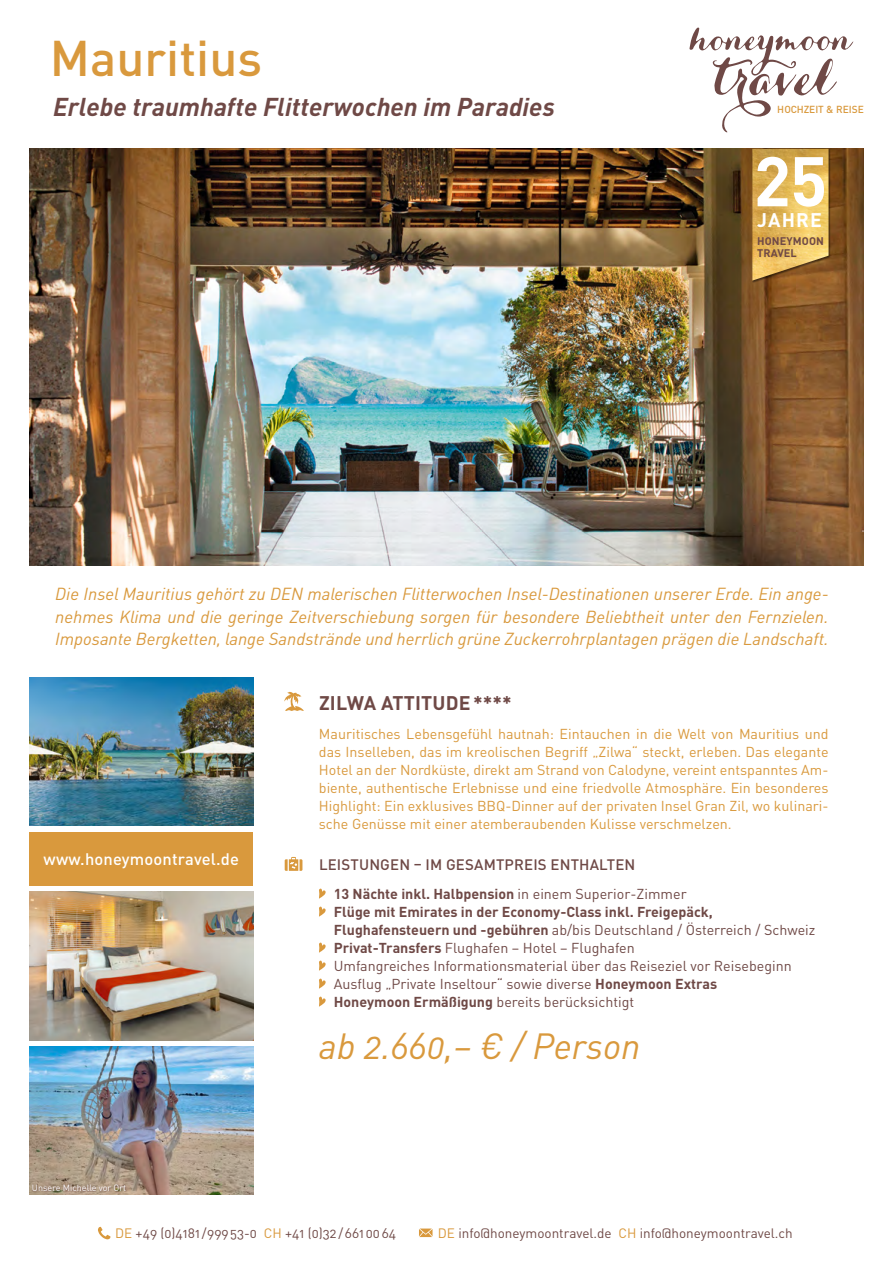
<style>
.page{position:relative;width:893px;height:1263px;background:#fff}
.page>*{position:absolute;margin:0;border:0;box-sizing:border-box;transform-origin:0 0}
.t1{font:500 49.5px "DINOT";color:#d9993d}
.t2{font:italic 36px "DINOT";color:#d9993d}
.t3{font:italic 700 25.5px "DINOT";color:#6f4946}
.t4{font:700 19.5px "DINOT";letter-spacing:.01em;color:#6f4946}
.t5{font:700 19.5px "DINOT";color:#fff}
.t6{font:italic 17.25px/22.5px "DINOT";color:#d9993d;text-align:justify}
.t7{font:500 16.5px "DINOT";letter-spacing:.01em;color:#fff}
.t8{font:500 15px "DINOT";letter-spacing:.01em;color:#6f4946}
.t9{font:14.25px/18px "DINOT";color:#d9993d;text-align:justify}
.t10{font:14.25px/18px "DINOT";color:#6f4946}
.t11{font:13.5px "DINOT";color:#6f4946}
.t12{font:700 10.95px/12px "DINOT";letter-spacing:.01em;color:#6f4946}
.t13{font:500 10.05px "DINOT";color:#d9993d}
.t14{font:9px "DINOT";color:#fff}
.s1{font-weight:700}
.s2{color:#d9993d}
</style>
<div class="page">
<img style="left:30px;top:149px;width:833px;height:417px">
<svg style="left:319px;top:888px;width:7px;height:11px"></svg>
<svg style="left:319px;top:906px;width:7px;height:11px"></svg>
<svg style="left:319px;top:942px;width:7px;height:11px"></svg>
<svg style="left:319px;top:960px;width:7px;height:11px"></svg>
<svg style="left:319px;top:978px;width:7px;height:11px"></svg>
<svg style="left:319px;top:996px;width:7px;height:11px"></svg>
<svg style="left:284px;top:691px;width:20px;height:20px"></svg>
<svg style="left:285px;top:857px;width:17px;height:14px"></svg>
<svg style="left:98px;top:1227px;width:12px;height:12px"></svg>
<svg style="left:419px;top:1228px;width:14px;height:9px"></svg>
<div style="left:30px;top:832px;width:223px;height:53px;background:#d9993d"></div>
<img style="left:30px;top:677px;width:223px;height:149px">
<img style="left:30px;top:891px;width:223px;height:149px">
<img style="left:30px;top:1046px;width:223px;height:149px">
<div style="left:32px;top:1183px;width:95px;height:9px;background:#6f4946;opacity:.8"></div>
<div style="left:752px;top:149px;width:79px;height:134px;background:#000;opacity:.5"></div>
<img style="left:752px;top:149px;width:76px;height:132px">
<svg style="left:758px;top:157px;width:66px;height:50px"></svg>
<svg style="left:689px;top:27px;width:165px;height:106px"></svg>
<h1 class="t1" style="left:50px;top:25px;width:214px">MAURITIUS</h1>
<h3 class="t3" style="left:53px;top:90px;width:503px">Erlebe traumhafte Flitterwochen im Paradies</h3>
<p class="t13" style="left:777px;top:103px;width:88px">H OCHZEIT &amp; REISE</p>
<h3 class="t5" style="left:757px;top:206px;width:66px">Jah re</h3>
<p class="t12" style="left:757px;top:235px;width:67px">honeymoon travel</p>
<p class="t6" style="left:55px;top:582px;width:775px">Die Insel Mauritius gehört zu DEN malerischen Flitterwochen Insel-Destinationen unserer Erde. Ein ange&shy;nehmes Klima und die geringe Zeitverschiebung sorgen für besondere Beliebtheit unter den Fernzielen.<br>Imposante Bergketten, lange Sandstrände und herrlich grüne Zuckerrohrplantagen prägen die Landschaft.</p>
<p class="t7" style="left:44px;top:848px;width:197px">WWW.HONEYMOONTRAVEL.DE</p>
<p class="t14" style="left:32px;top:1182px;width:96px">Unsere Michelle vor Ort</p>
<h3 class="t4" style="left:319px;top:690px;width:194px">Zilwa Attitude****</h3>
<p class="t9" style="left:319px;top:724px;width:511px">Mauritisches Lebensgefühl hautnah: Eintauchen in die Welt von Mauritius und das Inselleben, das im kreolischen Begriff „Zilwa“ steckt, erleben. Das elegante Hotel an der Nordküste, direkt am Strand von Calodyne, vereint entspanntes Am&shy;biente, authentische Erlebnisse und eine friedvolle Atmosphäre. Ein besonderes Highlight: Ein exklusives BBQ-Dinner auf der privaten Insel Gran Zil, wo kulinari&shy;sche Genüsse mit einer atemberaubenden Kulisse verschmelzen.</p>
<p class="t8" style="left:319px;top:855px;width:318px">LEISTUNGEN – IM GESAMTPREIS ENTHALTEN</p>
<p class="t10" style="left:334px;top:884px;width:483px"><span class="s1">13 Nächte inkl. Halbpension</span> in einem Superior-Zimmer<br><span class="s1">Flüge mit Emirates in der Economy-Class inkl. Freigepäck, Flughafensteuern und -gebühren</span> ab/bis Deutschland / Österreich / Schweiz <span class="s1">Privat-Transfers</span> Flughafen – Hotel – Flughafen<br>Umfangreiches Informationsmaterial über das Reiseziel vor Reisebeginn Ausflug „Private Inseltour“ sowie diverse <span class="s1">Honeymoon Extras<br>Honeymoon Ermäßigung</span> bereits berücksichtigt</p>
<h2 class="t2" style="left:319px;top:1021px;width:323px">ab 2.660,– € / Person</h2>
<p class="t11" style="left:115px;top:1223px;width:282px"><span class="s2">DE</span> +49 (0)4181/99953-0 <span class="s2">CH</span> +41 (0)32/6610064</p>
<p class="t11" style="left:438px;top:1223px;width:356px"><span class="s2">DE</span> info@honeymoontravel.de <span class="s2">CH</span> info@honeymoontravel.ch</p>
</div>
